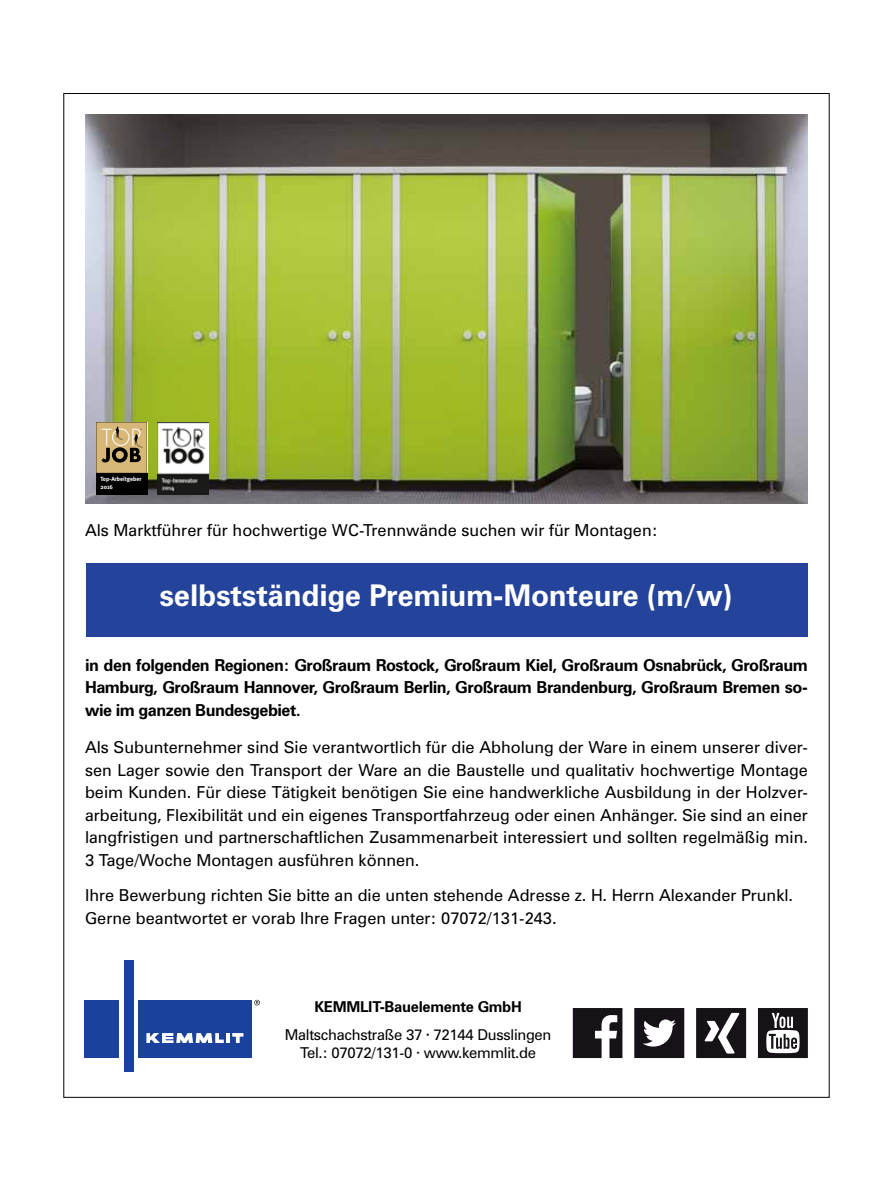
<style>
.page{position:relative;width:893px;height:1191px;background:#fff}
.page>*{position:absolute;margin:0;border:0;box-sizing:border-box;transform-origin:0 0}
.t1{font:700 30px "Zurich BT";letter-spacing:-.01em;color:#fff}
.t2{font:16.5px/22.5px "Zurich BT";color:#000;text-align:justify}
.t3{font:700 16.5px/22.5px "Zurich BT";letter-spacing:-.03em;color:#000;text-align:justify}
.t4{font:15px/28.5px "Zurich BT";letter-spacing:-.02em;color:#000;text-align:center}
.t5{font:700 6px/7.2px "Meta";color:#fff}
.s1{font-weight:700}
</style>
<div class="page">
<div style="left:86px;top:563px;width:721px;height:74px;background:#24439b"></div>
<img style="left:85px;top:115px;width:723px;height:388px">
<svg style="left:96px;top:422px;width:51px;height:51px;background:#b59c69"></svg>
<div style="left:96px;top:473px;width:51px;height:21px;background:#000"></div>
<img style="left:157px;top:422px;width:51px;height:72px">
<div style="left:138px;top:999px;width:114px;height:58px;background:#1a419c"></div>
<div style="left:85px;top:999px;width:34px;height:58px;background:#1a419c"></div>
<div style="left:124px;top:960px;width:9px;height:111px;background:#1a419c"></div>
<hr style="left:226px;top:1033px;width:4px;height:10px;background:#fff">
<svg style="left:232px;top:1033px;width:11px;height:10px"></svg>
<svg style="left:146px;top:1033px;width:78px;height:10px"></svg>
<svg style="left:254px;top:999px;width:6px;height:6px"></svg>
<svg style="left:573px;top:1008px;width:49px;height:50px"></svg>
<svg style="left:634px;top:1008px;width:50px;height:50px"></svg>
<svg style="left:758px;top:1008px;width:50px;height:50px"></svg>
<svg style="left:696px;top:1008px;width:50px;height:50px"></svg>
<p class="t5" style="left:100px;top:476px;width:43px">Top-Arbeitgeber<br>2016</p>
<p class="t2" style="left:85px;top:518px;width:574px">Als Marktführer für hochwertige WC-Trennwände suchen wir für Montagen:</p>
<h1 class="t1" style="left:159px;top:577px;width:574px">selbstständige Premium-Monteure (m/w)</h1>
<p class="t3" style="left:85px;top:653px;width:724px">in den folgenden Regionen: Großraum Rostock, Großraum Kiel, Großraum Osnabrück, Großraum Hamburg, Großraum Hannover, Großraum Berlin, Großraum Brandenburg, Großraum Bremen so&shy;wie im ganzen Bundesgebiet.</p>
<p class="t2" style="left:85px;top:736px;width:724px">Als Subunternehmer sind Sie verantwortlich für die Abholung der Ware in einem unserer diver&shy;sen Lager sowie den Transport der Ware an die Baustelle und qualitativ hochwertige Montage beim Kunden. Für diese Tätigkeit benötigen Sie eine handwerkliche Ausbildung in der Holzver&shy;arbeitung, Flexibilität und ein eigenes Transportfahrzeug oder einen Anhänger. Sie sind an einer langfristigen und partnerschaftlichen Zusammenarbeit interessiert und sollten regelmäßig min.<br>3 Tage/Woche Montagen ausführen können.</p>
<p class="t2" style="left:85px;top:884px;width:710px">Ihre Bewerbung richten Sie bitte an die unten stehende Adresse z. H. Herrn Alexander Prunkl.<br>Gerne beantwortet er vorab Ihre Fragen unter: 07072/131-243.</p>
<p class="t4" style="left:285px;top:992px;width:268px"><span class="s1">KEMMLIT-Bauelemente GmbH<br></span>Maltschachstraße 37 <span class="s1">·</span> 72144 Dusslingen</p>
<p class="t4" style="left:300px;top:1038px;width:238px">Tel.: 07072/131-0 · www.kemmlit.de</p>
</div>
